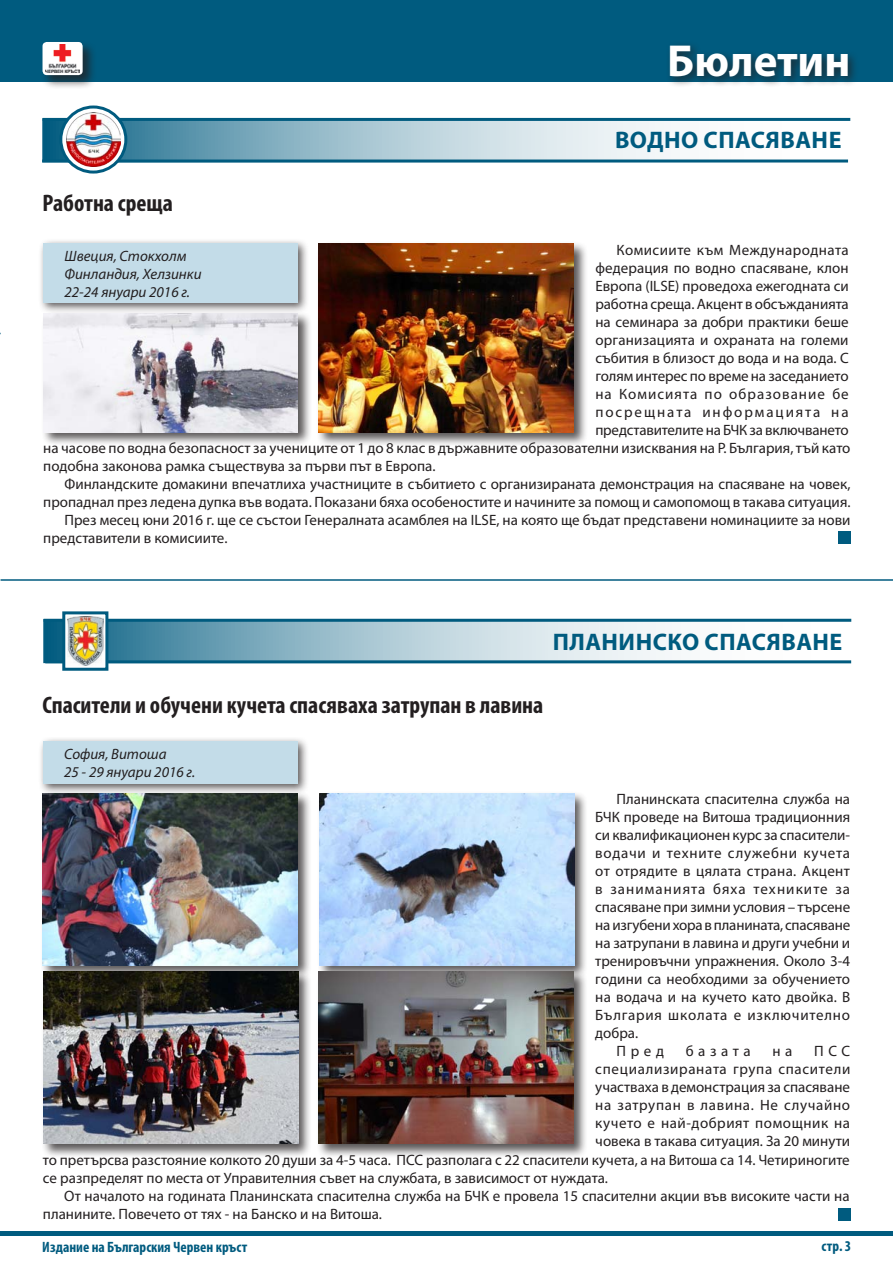
<style>
.page{position:relative;width:893px;height:1263px;background:#fff}
.page>*{position:absolute;margin:0;border:0;box-sizing:border-box;transform-origin:0 0}
.Bulletin_body{font:700 45px "Myriad Pro";color:#fff}
.Bulletin_body-2{font:700 condensed 24px "Myriad Pro";color:#231f20}
.Bulletin_body-3{font:700 24px "Myriad Pro";letter-spacing:.02em;color:#005b7f}
.Bulletin_body-4{font:15px/18px "Myriad Pro";color:#231f20}
.Bulletin_body-5{font:italic 15px "Myriad Pro";color:#231f20}
.Bulletin_body-6{font:15px "Myriad Pro";letter-spacing:.045em;color:#231f20}
.Bulletin_body-7{font:700 condensed 15px "Myriad Pro";color:#005b7f}
.Bulletin_body-8{font:15px "Myriad Pro";letter-spacing:.035em;color:#231f20}
</style>
<div class="page">
<div style="left:0;top:0;width:893px;height:82px;background:#005b7f"></div>
<div style="left:665px;top:41px;width:193px;height:47px;background:#231f20;opacity:.75"></div>
<hr style="left:0;top:1232px;width:893px;height:4px;background:#005b7f">
<div style="left:40px;top:40px;width:57px;height:49px;background:#231f20;opacity:.75"></div>
<div style="left:43px;top:42px;width:40px;height:33px;background:#fff;border-radius:4px"></div>
<img style="left:46px;top:44px;width:34px;height:29px">
<div style="left:38px;top:238px;width:271px;height:76px;background:#231f20;opacity:.75"></div>
<div style="left:43px;top:243px;width:255px;height:60px;background:#c3dce8"></div>
<div style="left:838px;top:532px;width:12px;height:12px;background:#005b7f"></div>
<hr style="left:1px;top:579px;width:892px;height:2px;background:#005b7f">
<div style="left:41px;top:791px;width:271px;height:188px;background:#231f20;opacity:.75"></div>
<img style="left:43px;top:795px;width:255px;height:170px">
<div style="left:38px;top:736px;width:271px;height:59px;background:#231f20;opacity:.75"></div>
<div style="left:43px;top:742px;width:254px;height:42px;background:#c3dce8"></div>
<div style="left:838px;top:1208px;width:12px;height:12px;background:#005b7f"></div>
<svg style="left:42px;top:118px;width:809px;height:44px"></svg>
<hr style="left:44px;top:160px;width:802px;height:3px;background:#005b7f">
<hr style="left:44px;top:118px;width:805px;height:3px;background:#005b7f">
<svg style="left:61px;top:107px;width:65px;height:65px"></svg>
<div style="left:59px;top:106px;width:68px;height:68px;border:3px solid #005b7f;border-radius:50%"></div>
<img style="left:66px;top:113px;width:54px;height:53px">
<div style="left:41px;top:311px;width:271px;height:135px;background:#231f20;opacity:.75"></div>
<img style="left:43px;top:314px;width:255px;height:118px">
<div style="left:317px;top:241px;width:271px;height:205px;background:#231f20;opacity:.75"></div>
<img style="left:319px;top:243px;width:254px;height:189px">
<svg style="left:43px;top:619px;width:809px;height:44px"></svg>
<hr style="left:47px;top:660px;width:803px;height:3px;background:#005b7f">
<hr style="left:45px;top:619px;width:805px;height:3px;background:#005b7f">
<svg style="left:66px;top:616px;width:34px;height:50px"></svg>
<img style="left:67px;top:617px;width:37px;height:48px">
<div style="left:62px;top:611px;width:46px;height:60px;border:3px solid #005b7f"></div>
<div style="left:317px;top:791px;width:271px;height:188px;background:#231f20;opacity:.75"></div>
<img style="left:319px;top:793px;width:255px;height:172px">
<div style="left:317px;top:969px;width:271px;height:189px;background:#231f20;opacity:.75"></div>
<img style="left:319px;top:972px;width:255px;height:172px">
<div style="left:41px;top:969px;width:271px;height:189px;background:#231f20;opacity:.75"></div>
<img style="left:43px;top:972px;width:255px;height:172px">
<p class="Bulletin_body" style="left:667px;top:31px;width:185px">Бюлетин</p>
<p class="Bulletin_body-2" style="left:42px;top:188px;width:132px">Работна среща</p>
<p class="Bulletin_body-5" style="left:65px;top:246px;width:124px">Швеция, Стокхолм</p>
<p class="Bulletin_body-5" style="left:65px;top:264px;width:139px">Финландия, Хелзинки</p>
<p class="Bulletin_body-5" style="left:65px;top:282px;width:127px">22-24 януари 2016 г.</p>
<p class="Bulletin_body-3" style="left:615px;top:124px;width:228px">ВОДНО СПАСЯВАНЕ</p>
<p class="Bulletin_body-4" style="left:595px;top:240px;width:255px;text-align:justify;text-indent:21px">Комисиите към Международната федерация по водно спасяване, клон Европа (ILSE) проведоха ежегодната си работна среща. Акцент в обсъжданията на семинара за добри практики беше организацията и охраната на големи събития в близост до вода и на вода. С голям интерес по време на заседанието на Комисията по образование бе посрещната информацията на представителите на БЧК за включването</p>
<p class="Bulletin_body-4" style="left:43px;top:439px;width:809px">на часове по водна безопасност за учениците от 1 до 8 клас в държавните образователни изисквания на Р. България, тъй като подобна законова рамка съществува за първи път в Европа.</p>
<p class="Bulletin_body-4" style="left:43px;top:475px;width:809px;text-align:right">Финландските домакини впечатлиха участниците в събитието с организираната демонстрация на спасяване на човек, пропаднал през ледена дупка във водата. Показани бяха особеностите и начините за помощ и самопомощ в такава ситуация.</p>
<p class="Bulletin_body-4" style="left:43px;top:511px;width:809px;text-indent:21px">През месец юни 2016 г. ще се състои Генералната асамблея на ILSE, на която ще бъдат представени номинациите за нови представители в комисиите.</p>
<p class="Bulletin_body-3" style="left:553px;top:626px;width:291px">ПЛАНИНСКО СПАСЯВАНЕ</p>
<p class="Bulletin_body-2" style="left:42px;top:690px;width:503px">Спасители и обучени кучета спасяваха затрупан в лавина</p>
<p class="Bulletin_body-5" style="left:64px;top:745px;width:104px">София, Витоша</p>
<p class="Bulletin_body-5" style="left:64px;top:763px;width:132px">25 - 29 януари 2016 г.</p>
<p class="Bulletin_body-4" style="left:595px;top:790px;width:256px;text-align:justify;text-indent:21px">Планинската спасителна служба на БЧК проведе на Витоша традиционния си квалификационен курс за спасители&shy;водачи и техните служебни кучета от отрядите в цялата страна. Акцент в заниманията бяха техниките за спасяване при зимни условия – търсене на изгубени хора в планината, спасяване на затрупани в лавина и други учебни и тренировъчни упражнения. Около 3-4 години са необходими за обучението на водача и на кучето като двойка. В България школата е изключително добра.</p>
<p class="Bulletin_body-4" style="left:617px;top:1042px;width:49px">Пред</p>
<p class="Bulletin_body-4" style="left:686px;top:1042px;width:67px">базата</p>
<p class="Bulletin_body-4" style="left:772px;top:1042px;width:22px">н а</p>
<p class="Bulletin_body-4" style="left:814px;top:1042px;width:37px">ПСС</p>
<p class="Bulletin_body-6" style="left:595px;top:1060px;width:256px">специализираната група спасители</p>
<p class="Bulletin_body-4" style="left:595px;top:1078px;width:256px">участваха в демонстрация за спасяване</p>
<p class="Bulletin_body-6" style="left:595px;top:1096px;width:256px">на затрупан в лавина. Не случайно</p>
<p class="Bulletin_body-8" style="left:595px;top:1114px;width:256px">кучето е най-добрият помощник на</p>
<p class="Bulletin_body-4" style="left:595px;top:1132px;width:256px">човека в такава ситуация. За 20 минути</p>
<p class="Bulletin_body-4" style="left:43px;top:1151px;width:808px">то претърсва разстояние колкото 20 души за 4-5 часа. ПСС разполага с 22 спасители кучета, а на Витоша са 14. Четириногите</p>
<p class="Bulletin_body-4" style="left:43px;top:1169px;width:567px">се разпределят по места от Управителния съвет на службата, в зависимост от нуждата.</p>
<p class="Bulletin_body-4" style="left:43px;top:1187px;width:808px;text-indent:21px">От началото на годината Планинската спасителна служба на БЧК е провела 15 спасителни акции във високите части на планините. Повечето от тях - на Банско и на Витоша.</p>
<p class="Bulletin_body-7" style="left:42px;top:1238px;width:207px">Издание на Българския Червен кръст</p>
<p class="Bulletin_body-7" style="left:821px;top:1237px;width:31px">стр. 3</p>
</div>
